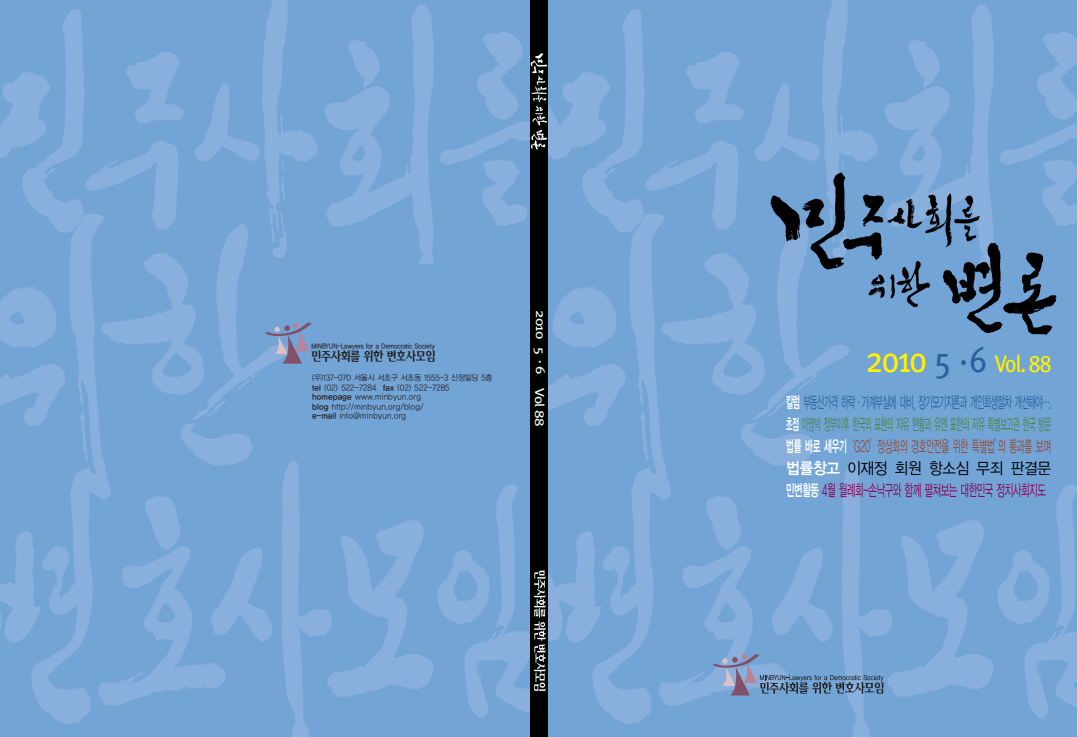
<style>
.page{position:relative;width:1077px;height:737px;background:#73a4d6}
.page>*{position:absolute;margin:0;border:0;box-sizing:border-box;transform-origin:0 0}
.t1{font:24px "Meta Plus";color:#fff101;scale:.9 1}
.t2{font:16px/22px "YGO12";letter-spacing:-.11em;color:#26629d;text-align:justify;scale:.5 1}
.t3{font:13px "Meta Plus";letter-spacing:-.055em;color:#fff;scale:1.2 1}
.t4{font:12.7px "Iris M";letter-spacing:-.1em;color:#231f20;scale:.85 1}
.t5{font:8px/9.6px "YGO12";letter-spacing:-.05em;color:#231f20;scale:.95 1}
.t6{font:6.7px "YGO13";letter-spacing:-.09em;color:#231f20;scale:.87 1}
.s1{font-family:"YGO14"}
.s2{font-family:"Y Mj O14"}
.s3{font-size:36px}
.s4{font-size:36px;color:#26629d}
.s5{font-family:"YGO14";color:#fff}
.s6{color:#458744}
.s7{color:#954a35}
.s8{color:#000}
.s9{color:#8d0052}
</style>
<div class="page">
<img style="left:548px;top:0;width:529px;height:225px">
<img style="left:548px;top:214px;width:302px;height:216px">
<img style="left:548px;top:430px;width:529px;height:307px">
<img style="left:0;top:0;width:531px;height:263px">
<img style="left:0;top:214px;width:383px;height:216px">
<img style="left:0;top:430px;width:531px;height:307px">
<svg style="left:265px;top:322px;width:47px;height:42px"></svg>
<svg style="left:713px;top:654px;width:170px;height:42px"></svg>
<img style="left:961px;top:360px;width:5px;height:6px">
<img style="left:756px;top:170px;width:230px;height:121px">
<img style="left:864px;top:219px;width:205px;height:116px">
<div style="left:531px;top:0;width:17px;height:737px;background:#000"></div>
<svg style="left:534px;top:570px;width:12px;height:121px"></svg>
<img style="left:528px;top:74px;width:23px;height:32px">
<img style="left:530px;top:51px;width:22px;height:25px">
<img style="left:531px;top:127px;width:20px;height:29px">
<img style="left:527px;top:105px;width:21px;height:24px">
<p class="t6" style="left:311px;top:343px;width:144px">MINBYUN-Lawyers for a Democratic Society</p>
<p class="t4" style="left:311px;top:350px;width:149px">민주사회를 위한 변호사모임</p>
<p class="t5" style="left:312px;top:373px;width:192px">(우)137-070 서울시 서초구 서초동 1555-3 신정빌딩 5층 <span class="s1">tel</span> (02) 522-7284 <span class="s1">fax</span> (02) 522-7285<br><span class="s1">homepage</span> www.minbyun.org<br><span class="s1">blog</span> http://minbyun.org/blog/<br><span class="s1">e-mail</span> info@minbyun.org</p>
<p class="t3" style="left:546px;top:310px;width:98px;rotate:90deg">2010 5<span class="s2">·</span>6 Vol 88</p>
<h1 class="t1" style="left:866px;top:354px;width:208px"><span class="s3">2010</span> <span class="s4">5 6</span> Vol. 88</h1>
<p class="t2" style="left:786px;top:392px;width:533px"><span class="s5">칼럼</span> 부동산가격 하락·가계부실에 대비, 장기모기지론과 개인회생절차 개선해야…. <span class="s5">초점</span> <span class="s6">이명박 정부이후 한국의 표현의 자유 현황과 유엔 표현의 자유 특별보고관 한국 방문 </span><span class="s5">법률 바로 세우기</span><span class="s7">‘G20’정상회의 경호안전을 위한 특별법’의 통과를 보며 </span><span class="s5">법률창고</span> <span class="s8">이재정 회원 항소심 무죄 판결문 </span><span class="s5">민변활동</span> <span class="s9">4월 월례회-손낙구와 함께 펼쳐보는 대한민국 정치사회지도</span></p>
</div>
